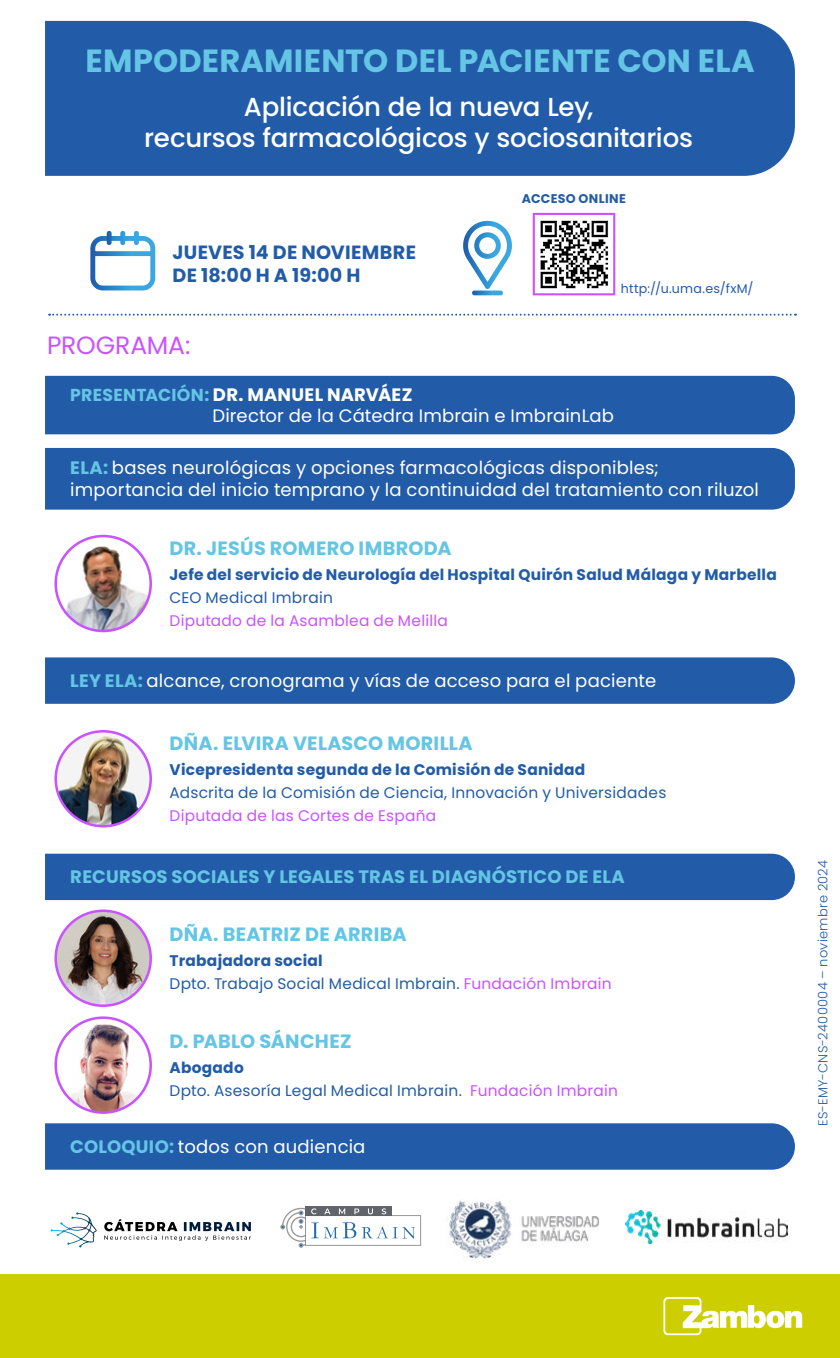
<style>
.page{position:relative;width:840px;height:1358px;background:#fff}
.page>*{position:absolute;margin:0;border:0;box-sizing:border-box;transform-origin:0 0}
.t1{font:700 32px "Poppins";letter-spacing:.005em;color:#64c5e4}
.t2{font:500 26px/31.2px "Poppins";letter-spacing:-.005em;color:#fff;text-align:center}
.t3{font:25px "Poppins";letter-spacing:-.01em;color:#c853ff}
.t4{font:700 19.2px "Poppins";letter-spacing:.015em;color:#64c5e4}
.t5{font:700 19.2px/23px "Poppins";letter-spacing:.015em;color:#225ca8}
.t6{font:18px/21.6px "Poppins";letter-spacing:.01em;color:#fff}
.t7{font:700 18px "Poppins";letter-spacing:.01em;color:#64c5e4}
.t8{font:15.4px/23px "Poppins";letter-spacing:.015em;color:#225ca8}
.t9{font:700 15.4px "Poppins";letter-spacing:.015em;color:#225ca8}
.t10{font:15.4px "Poppins";letter-spacing:.015em;color:#c853ff}
.t11{font:300 13px "Poppins";letter-spacing:.025em;color:#225ca8}
.t12{font:12.6px "Poppins";letter-spacing:.025em;color:#225ca8}
.t13{font:700 12.6px "Poppins";letter-spacing:.025em;color:#225ca8}
.s1{font-weight:700;font-size:17.2px;color:#64c5e4}
.s2{font-weight:700}
.s3{font-weight:700;color:#64c5e4}
.s4{color:#c853ff}
</style>
<div class="page">
<div style="left:0;top:1273px;width:839px;height:84px;background:#cdce00"></div>
<svg style="left:663px;top:1297px;width:138px;height:37px"></svg>
<svg style="left:49px;top:313px;width:746px;height:2px"></svg>
<div style="left:45px;top:376px;width:749px;height:58px;background:#225ca8"></div>
<div style="left:45px;top:448px;width:749px;height:61px;background:#225ca8"></div>
<div style="left:45px;top:657px;width:749px;height:46px;background:#225ca8"></div>
<div style="left:45px;top:853px;width:749px;height:46px;background:#225ca8"></div>
<div style="left:45px;top:1123px;width:749px;height:46px;background:#225ca8"></div>
<img style="left:56px;top:544px;width:95px;height:87px">
<div style="left:54px;top:534px;width:98px;height:98px;border:3px solid #c853ff;border-radius:50%"></div>
<img style="left:56px;top:731px;width:95px;height:95px;border-radius:47px">
<div style="left:54px;top:730px;width:98px;height:97px;border:3px solid #c853ff;border-radius:50%"></div>
<img style="left:56px;top:910px;width:95px;height:95px;border-radius:47px">
<div style="left:54px;top:909px;width:98px;height:97px;border:3px solid #c853ff;border-radius:50%"></div>
<img style="left:58px;top:1022px;width:91px;height:90px">
<div style="left:54px;top:1016px;width:98px;height:97px;border:3px solid #c853ff;border-radius:50%"></div>
<div style="left:45px;top:21px;width:749px;height:155px;background:#225ca8"></div>
<div style="left:305px;top:1205px;width:86px;height:10px;background:#61646a"></div>
<svg style="left:280px;top:1207px;width:141px;height:40px"></svg>
<img style="left:422px;top:1201px;width:202px;height:73px">
<img style="left:625px;top:1210px;width:162px;height:33px">
<img style="left:51px;top:1212px;width:46px;height:35px">
<svg style="left:104px;top:1219px;width:147px;height:21px"></svg>
<svg style="left:90px;top:233px;width:66px;height:58px"></svg>
<div style="left:107px;top:233px;width:5px;height:9px;background:#2165af"></div>
<div style="left:134px;top:233px;width:5px;height:9px;background:#3aa7df"></div>
<div style="left:120px;top:233px;width:5px;height:9px;background:#3098d5"></div>
<svg style="left:463px;top:220px;width:49px;height:76px"></svg>
<img style="left:540px;top:220px;width:69px;height:69px">
<div style="left:532px;top:213px;width:83px;height:82px;border:2px solid #c853ff"></div>
<h1 class="t1" style="left:85px;top:45px;width:670px">EMPODERAMIENTO DEL PACIENTE CON ELA</h1>
<h2 class="t2" style="left:144px;top:93px;width:550px">Aplicación de la nueva Ley,<br>recursos farmacológicos y sociosanitarios</h2>
<p class="t5" style="left:172px;top:242px;width:245px">JUEVES 14 DE NOVIEMBRE<br>DE 18:00 H A 19:00 H</p>
<p class="t13" style="left:521px;top:192px;width:106px">ACCESO ONLINE</p>
<p class="t12" style="left:620px;top:280px;width:134px">http://u.uma.es/fxM/</p>
<h3 class="t3" style="left:47px;top:331px;width:145px">PROGRAMA:</h3>
<p class="t6" style="left:212px;top:383px;width:403px;text-indent:-142px"><span class="s1">PRESENTACIÓN:</span> <span class="s2">DR. MANUEL NARVÁEZ<br></span>Director de la Cátedra Imbrain e ImbrainLab</p>
<p class="t6" style="left:70px;top:457px;width:689px"><span class="s3">ELA:</span> bases neurológicas y opciones farmacológicas disponibles; importancia del inicio temprano y la continuidad del tratamiento con riluzol</p>
<p class="t4" style="left:169px;top:538px;width:283px">DR. JESÚS ROMERO IMBRODA</p>
<p class="t9" style="left:169px;top:567px;width:608px">Jefe del servicio de Neurología del Hospital Quirón Salud Málaga y Marbella</p>
<p class="t8" style="left:169px;top:586px;width:165px">CEO Medical Imbrain</p>
<p class="t10" style="left:169px;top:611px;width:280px">Diputado de la Asamblea de Melilla</p>
<p class="t6" style="left:70px;top:670px;width:587px"><span class="s3">LEY ELA:</span> alcance, cronograma y vías de acceso para el paciente</p>
<p class="t4" style="left:169px;top:733px;width:304px">DÑA. ELVIRA VELASCO MORILLA</p>
<p class="t9" style="left:169px;top:762px;width:417px">Vicepresidenta segunda de la Comisión de Sanidad</p>
<p class="t8" style="left:169px;top:781px;width:498px">Adscrita de la Comisión de Ciencia, Innovación y Universidades</p>
<p class="t10" style="left:169px;top:806px;width:268px">Diputada de las Cortes de España</p>
<p class="t7" style="left:70px;top:868px;width:555px">RECURSOS SOCIALES Y LEGALES TRAS EL DIAGNÓSTICO DE ELA</p>
<p class="t4" style="left:169px;top:924px;width:238px">DÑA. BEATRIZ DE ARRIBA</p>
<p class="t8" style="left:169px;top:949px;width:443px"><span class="s2">Trabajadora social<br></span>Dpto. Trabajo Social Medical Imbrain. <span class="s4">Fundación Imbrain</span></p>
<p class="t4" style="left:169px;top:1031px;width:183px">D. PABLO SÁNCHEZ</p>
<p class="t8" style="left:169px;top:1055px;width:449px"><span class="s2">Abogado<br></span>Dpto. Asesoría Legal Medical Imbrain. <span class="s4">Fundación Imbrain</span></p>
<p class="t6" style="left:70px;top:1135px;width:296px"><span class="s3">COLOQUIO:</span> todos con audiencia</p>
<p class="t11" style="left:814px;top:1125px;width:267px;rotate:-90deg">ES-EMY-CNS-2400004 – noviembre 2024</p>
</div>
